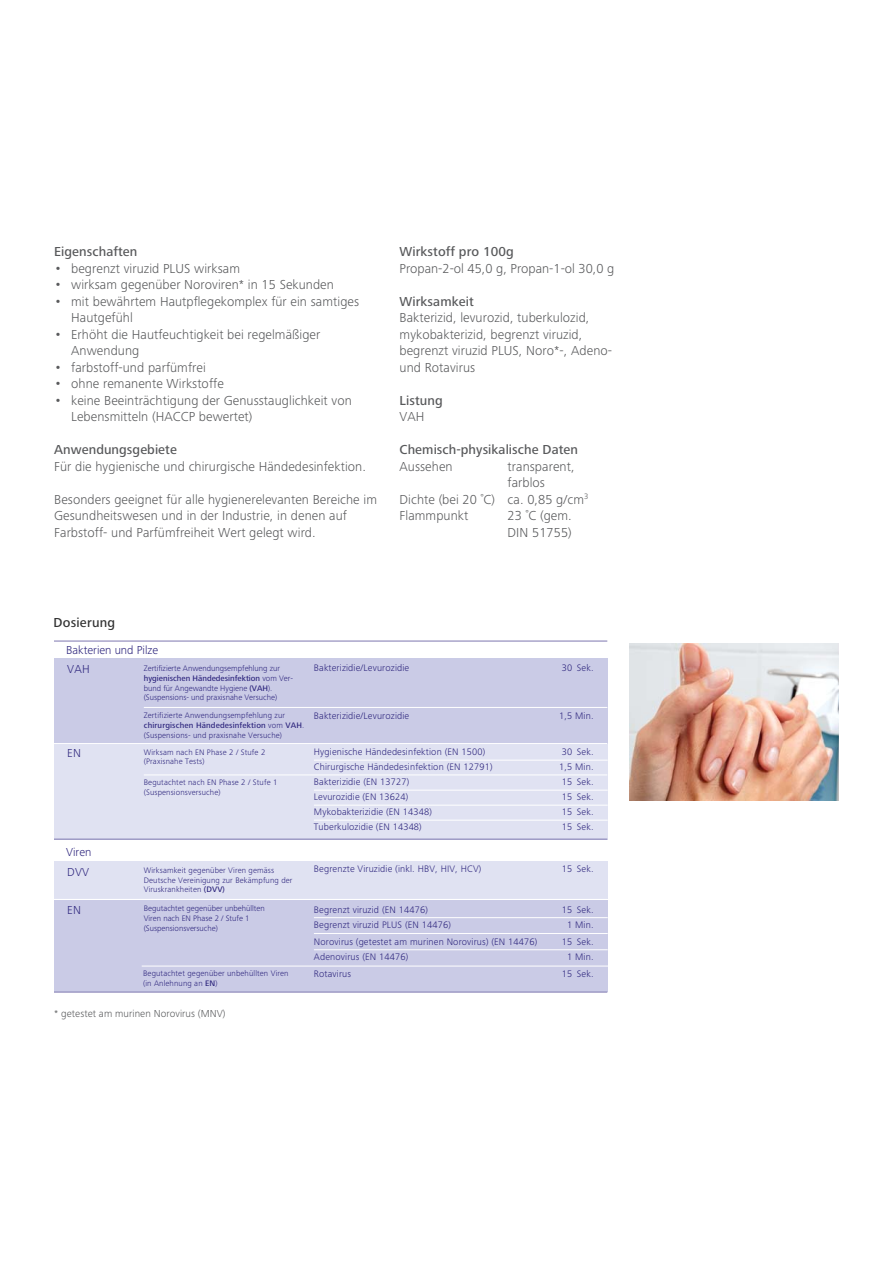
<style>
.page{position:relative;width:893px;height:1263px;background:#fff}
.page>*{position:absolute;margin:0;border:0;box-sizing:border-box;transform-origin:0 0}
.t1{font:300 13.5px/16.5px "Frutiger Next LTW1 G";letter-spacing:.005em;color:#58595b}
.t2{font:500 13.5px "Frutiger Next LTW1 G";letter-spacing:.005em;color:#58595b}
.t3{font:13.5px "Frutiger Next LTW1 G Medium+WVFWAV";letter-spacing:.015em;color:#333}
.t4{font:12px "Frutiger Next LTW1 G Light+DXNLOR";color:#2d257d}
.t5{font:300 10.5px "Frutiger Next LTW1 G";letter-spacing:.005em;color:#58595b}
.t6{font:9.75px "Frutiger Next LTW1 G Light+DXNLOR";letter-spacing:.015em;color:#2d257d}
.t7{font:8.25px/9.8px "Frutiger Next LTW1 G Light+DXNLOR";letter-spacing:.015em;color:#2d257d}
.t8{font:8.25px "Frutiger Next LTW1 G Medium+WVFWAV";letter-spacing:.015em;color:#2d257d}
.s1{font-size:15px}
.s2{font-family:"Frutiger Next LTW1 G Light+DXNLOR"}
.s3{font-family:"Frutiger Next LTW1 G Medium+WVFWAV"}
</style>
<div class="page">
<img style="left:630px;top:643px;width:209px;height:158px">
<hr style="left:54px;top:641px;width:553px;height:1px;background:#7d77af">
<div style="left:54px;top:900px;width:554px;height:91px;background:#cacbe6"></div>
<div style="left:54px;top:861px;width:554px;height:38px;background:#e0e2f2"></div>
<div style="left:54px;top:744px;width:554px;height:96px;background:#e0e2f2"></div>
<div style="left:54px;top:658px;width:554px;height:86px;background:#cacbe6"></div>
<hr style="left:314px;top:760px;width:294px;height:1px;background:#fff">
<hr style="left:314px;top:790px;width:294px;height:1px;background:#fff">
<hr style="left:314px;top:805px;width:294px;height:1px;background:#fff">
<hr style="left:314px;top:820px;width:294px;height:1px;background:#fff">
<hr style="left:314px;top:917px;width:294px;height:1px;background:#fff">
<hr style="left:314px;top:933px;width:294px;height:1px;background:#fff">
<hr style="left:314px;top:949px;width:294px;height:1px;background:#fff">
<hr style="left:144px;top:707px;width:463px;height:1px;background:#fff">
<hr style="left:144px;top:775px;width:463px;height:1px;background:#fff">
<hr style="left:54px;top:743px;width:553px;height:1px;background:#fff">
<hr style="left:54px;top:992px;width:553px;height:1px;background:#7d77af">
<hr style="left:142px;top:966px;width:466px;height:1px;background:#fff">
<hr style="left:54px;top:839px;width:553px;height:1px;background:#7d77af">
<p class="t2" style="left:54px;top:247px;width:85px">Eigenschaften</p>
<p class="t1" style="left:54px;top:261px;width:187px"><span class="s1">•</span> begrenzt viruzid PLUS wirksam</p>
<p class="t1" style="left:54px;top:278px;width:281px"><span class="s1">•</span> wirksam gegenüber Noroviren* in 15 Sekunden</p>
<p class="t1" style="left:71px;top:294px;width:289px;text-indent:-17px"><span class="s1">•</span> mit bewährtem Hautpflegekomplex für ein samtiges<br>Hautgefühl</p>
<p class="t1" style="left:71px;top:327px;width:251px;text-indent:-17px"><span class="s1">•</span> Erhöht die Hautfeuchtigkeit bei regelmäßiger<br>Anwendung</p>
<p class="t1" style="left:54px;top:360px;width:153px"><span class="s1">•</span> farbstoff-und parfümfrei</p>
<p class="t1" style="left:54px;top:377px;width:171px"><span class="s1">•</span> ohne remanente Wirkstoffe</p>
<p class="t1" style="left:71px;top:393px;width:282px;text-indent:-17px"><span class="s1">•</span> keine Beeinträchtigung der Genusstauglichkeit von<br>Lebensmitteln (HACCP bewertet)</p>
<p class="t2" style="left:54px;top:445px;width:124px">Anwendungsgebiete</p>
<p class="t1" style="left:54px;top:459px;width:313px">Für die hygienische und chirurgische Händedesinfektion.</p>
<p class="t1" style="left:54px;top:492px;width:324px">Besonders geeignet für alle hygienerelevanten Bereiche im<br>Gesundheitswesen und in der Industrie, in denen auf<br>Farbstoff- und Parfümfreiheit Wert gelegt wird.</p>
<p class="t2" style="left:400px;top:247px;width:116px">Wirkstoff pro 100g</p>
<p class="t1" style="left:400px;top:261px;width:216px">Propan-2-ol 45,0 g, Propan-1-ol 30,0 g</p>
<p class="t2" style="left:400px;top:296px;width:76px">Wirksamkeit</p>
<p class="t1" style="left:400px;top:311px;width:214px">Bakterizid, levurozid, tuberkulozid, mykobakterizid, begrenzt viruzid, begrenzt viruzid PLUS, Noro*-, Adeno&shy;und Rotavirus</p>
<p class="t2" style="left:400px;top:395px;width:45px">Listung</p>
<p class="t1" style="left:400px;top:410px;width:26px">VAH</p>
<p class="t2" style="left:400px;top:445px;width:180px">Chemisch-physikalische Daten</p>
<p class="t1" style="left:400px;top:459px;width:55px">Aussehen</p>
<p class="t1" style="left:508px;top:459px;width:69px">transparent,</p>
<p class="t1" style="left:508px;top:476px;width:39px">farblos</p>
<p class="t1" style="left:400px;top:492px;width:190px">Dichte (bei 20 ˚C) ca. 0,85 g/cm<sup>3</sup></p>
<p class="t1" style="left:400px;top:509px;width:70px">Flammpunkt</p>
<p class="t1" style="left:508px;top:509px;width:66px">23 ˚C (gem.<br>DIN 51755)</p>
<p class="t3" style="left:53px;top:617px;width:63px">Dosierung</p>
<p class="t4" style="left:66px;top:645px;width:93px">Bakterien und Pilze</p>
<p class="t4" style="left:67px;top:663px;width:24px">VAH</p>
<p class="t4" style="left:67px;top:748px;width:15px">EN</p>
<p class="t4" style="left:66px;top:847px;width:27px">Viren</p>
<p class="t7" style="left:144px;top:664px;width:138px">Zertifizierte Anwendungsempfehlung zur</p>
<p class="t8" style="left:144px;top:675px;width:151px">hygienischen Händedesinfektion <span class="s2">vom Ver-</span></p>
<p class="t7" style="left:144px;top:683px;width:135px">bund für Angewandte Hygiene <span class="s3">(VAH</span>). (Suspensions- und praxisnahe Versuche)</p>
<p class="t7" style="left:144px;top:711px;width:143px">Zertifizierte Anwendungsempfehlung zur</p>
<p class="t8" style="left:144px;top:722px;width:162px">chirurgischen Händedesinfektion <span class="s2">vom</span> VAH<span class="s2">.</span></p>
<p class="t7" style="left:144px;top:727px;width:140px;line-height:17px">(Suspensions- und praxisnahe Versuche)<br>Wirksam nach EN Phase 2 / Stufe 2</p>
<p class="t7" style="left:144px;top:757px;width:62px">(Praxisnahe Tests)</p>
<p class="t7" style="left:144px;top:778px;width:135px">Begutachtet nach EN Phase 2 / Stufe 1 (Suspensionsversuche)</p>
<p class="t4" style="left:67px;top:866px;width:23px">DVV</p>
<p class="t7" style="left:144px;top:866px;width:150px">Wirksamkeit gegenüber Viren gemäss<br>Deutsche Vereinigung zur Bekämpfung der<br>Viruskrankheiten <span class="s3">(DVV)</span></p>
<p class="t4" style="left:67px;top:905px;width:15px">EN</p>
<p class="t7" style="left:144px;top:904px;width:122px">Begutachtet gegenüber unbehüllten<br>Viren nach EN Phase 2 / Stufe 1 (Suspensionsversuche)</p>
<p class="t7" style="left:143px;top:969px;width:147px">Begutachtet gegenüber unbehüllten Viren (in Anlehnung an <span class="s3">EN</span>)</p>
<p class="t5" style="left:54px;top:1009px;width:173px">* getestet am murinen Norovirus (MNV)</p>
<p class="t6" style="left:314px;top:664px;width:97px">Bakterizidie/Levurozidie</p>
<p class="t6" style="left:562px;top:664px;width:33px">30 Sek.</p>
<p class="t6" style="left:314px;top:712px;width:97px">Bakterizidie/Levurozidie</p>
<p class="t6" style="left:559px;top:712px;width:36px">1,5 Min.</p>
<p class="t6" style="left:314px;top:748px;width:173px">Hygienische Händedesinfektion (EN 1500)</p>
<p class="t6" style="left:562px;top:748px;width:33px">30 Sek.</p>
<p class="t6" style="left:314px;top:763px;width:180px">Chirurgische Händedesinfektion (EN 12791)</p>
<p class="t6" style="left:559px;top:763px;width:36px">1,5 Min.</p>
<p class="t6" style="left:314px;top:778px;width:97px">Bakterizidie (EN 13727)</p>
<p class="t6" style="left:562px;top:778px;width:33px">15 Sek.</p>
<p class="t6" style="left:314px;top:793px;width:96px">Levurozidie (EN 13624)</p>
<p class="t6" style="left:562px;top:793px;width:33px">15 Sek.</p>
<p class="t6" style="left:314px;top:808px;width:120px">Mykobakterizidie (EN 14348)</p>
<p class="t6" style="left:562px;top:808px;width:33px">15 Sek.</p>
<p class="t6" style="left:314px;top:823px;width:109px">Tuberkulozidie (EN 14348)</p>
<p class="t6" style="left:562px;top:823px;width:33px">15 Sek.</p>
<p class="t6" style="left:314px;top:865px;width:169px">Begrenzte Viruzidie (inkl. HBV, HIV, HCV)</p>
<p class="t6" style="left:562px;top:865px;width:33px">15 Sek.</p>
<p class="t6" style="left:314px;top:905px;width:115px">Begrenzt viruzid (EN 14476)</p>
<p class="t6" style="left:562px;top:905px;width:33px">15 Sek.</p>
<p class="t6" style="left:314px;top:920px;width:138px">Begrenzt viruzid PLUS (EN 14476)</p>
<p class="t6" style="left:567px;top:920px;width:28px">1 Min.</p>
<p class="t6" style="left:314px;top:937px;width:225px">Norovirus (getestet am murinen Norovirus) (EN 14476)</p>
<p class="t6" style="left:562px;top:937px;width:33px">15 Sek.</p>
<p class="t6" style="left:314px;top:952px;width:96px">Adenovirus (EN 14476)</p>
<p class="t6" style="left:567px;top:952px;width:28px">1 Min.</p>
<p class="t6" style="left:314px;top:970px;width:39px">Rotavirus</p>
<p class="t6" style="left:562px;top:970px;width:33px">15 Sek.</p>
</div>
